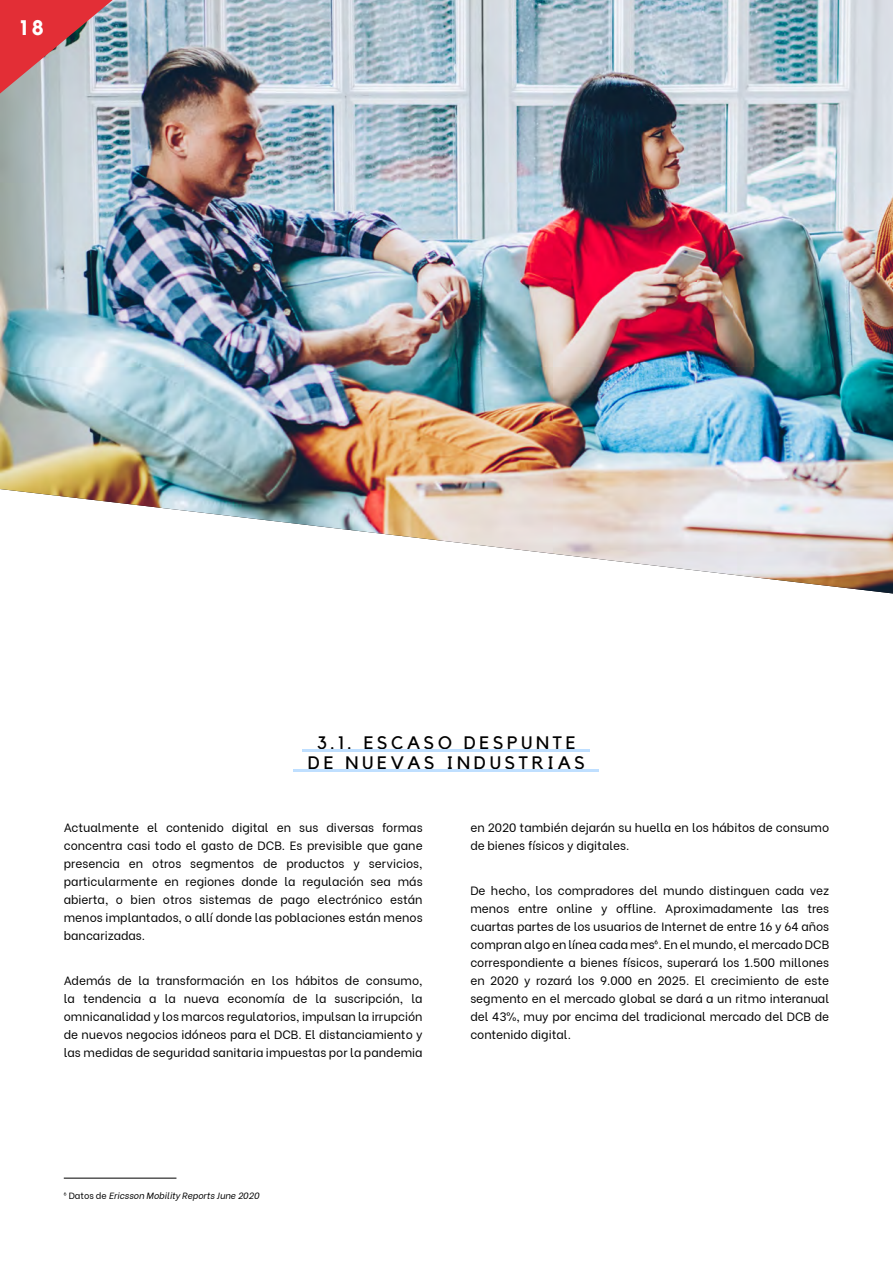
<style>
.page{position:relative;width:893px;height:1263px;background:#fff}
.page>*{position:absolute;margin:0;border:0;box-sizing:border-box;transform-origin:0 0}
.t1{font:700 21px "Kollektif";color:#fff}
.t2{font:18px/19.8px "Kollektif";letter-spacing:.2em;color:#000;text-align:center}
.t3{font:12px/18px "Be Vietnam";color:#000;text-align:justify}
.t4{font:italic 9px "Be Vietnam";color:#000}
.s1{font-style:normal}
</style>
<div class="page">
<img style="left:0;top:0;width:893px;height:593px">
<svg style="left:0;top:0;width:113px;height:94px;background:#c6757d"></svg>
<hr style="left:64px;top:1178px;width:112px;height:1px;background:#000">
<hr style="left:303px;top:749px;width:287px;height:3px;background:#bfdfff">
<hr style="left:294px;top:769px;width:305px;height:3px;background:#bfdfff">
<h1 class="t1" style="left:20px;top:15px;width:25px">18</h1>
<h2 class="t2" style="left:308px;top:733px;width:279px">3.1. ESCASO DESPUNTE<br>DE NUEVAS INDUSTRIAS</h2>
<p class="t3" style="left:64px;top:817px;width:360px">Actualmente el contenido digital en sus diversas formas concentra casi todo el gasto de DCB. Es previsible que gane presencia en otros segmentos de productos y servicios, particularmente en regiones donde la regulación sea más abierta, o bien otros sistemas de pago electrónico están menos implantados, o allí donde las poblaciones están menos bancarizadas.</p>
<p class="t3" style="left:64px;top:970px;width:360px">Además de la transformación en los hábitos de consumo, la tendencia a la nueva economía de la suscripción, la omnicanalidad y los marcos regulatorios, impulsan la irrupción de nuevos negocios idóneos para el DCB. El distanciamiento y las medidas de seguridad sanitaria impuestas por la pandemia</p>
<p class="t3" style="left:470px;top:817px;width:360px">en 2020 también dejarán su huella en los hábitos de consumo de bienes físicos y digitales.</p>
<p class="t3" style="left:470px;top:880px;width:360px">De hecho, los compradores del mundo distinguen cada vez menos entre online y offline. Aproximadamente las tres cuartas partes de los usuarios de Internet de entre 16 y 64 años compran algo en línea cada mes⁶. En el mundo, el mercado DCB correspondiente a bienes físicos, superará los 1.500 millones en 2020 y rozará los 9.000 en 2025. El crecimiento de este segmento en el mercado global se dará a un ritmo interanual del 43%, muy por encima del tradicional mercado del DCB de contenido digital.</p>
<p class="t4" style="left:64px;top:1188px;width:197px"><span class="s1">⁶ Datos de</span> Ericsson Mobility Reports June 2020</p>
</div>
